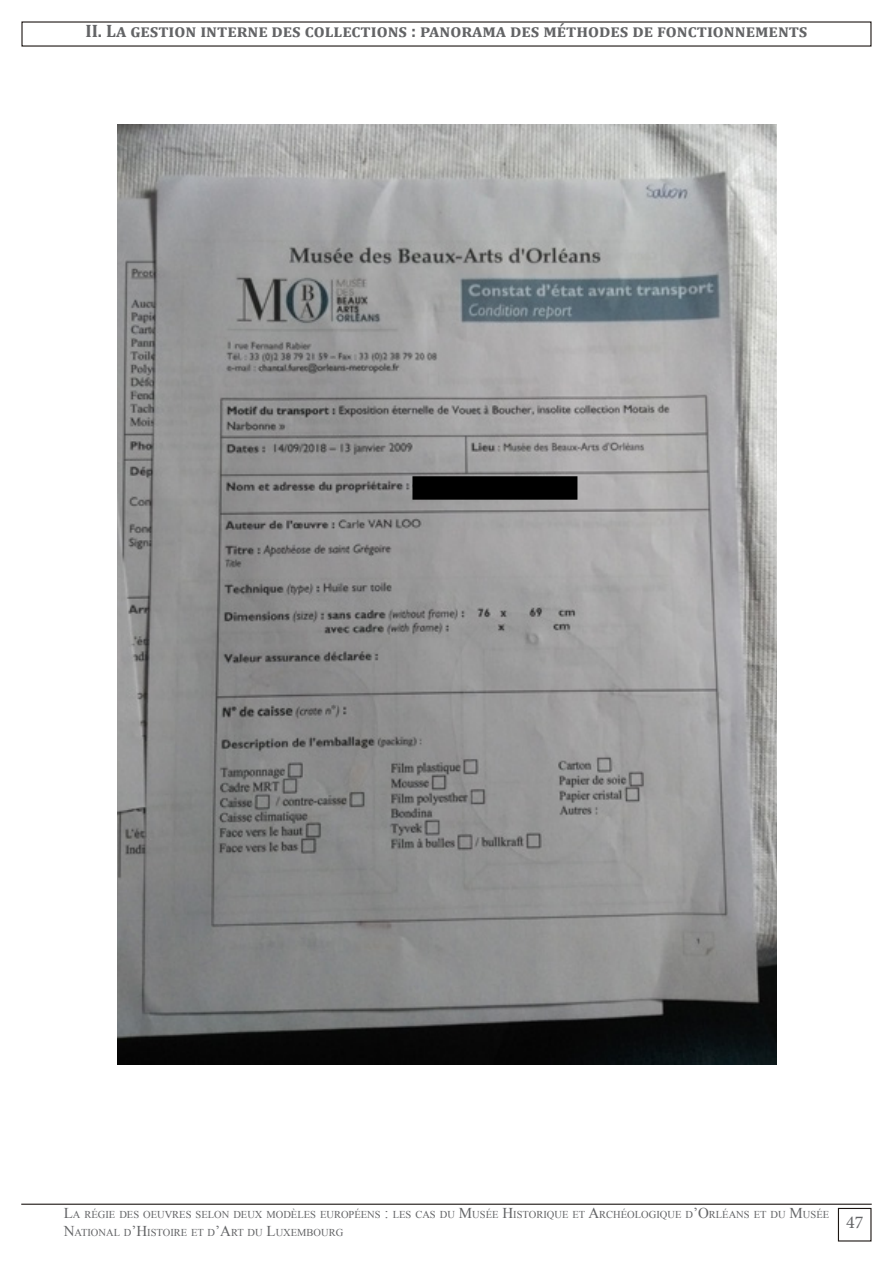
<style>
.page{position:relative;width:893px;height:1263px;background:#fff}
.page>*{position:absolute;margin:0;border:0;box-sizing:border-box;transform-origin:0 0}
.t1{font:700 18px "Cambria";color:#636466}
.t2{font:18px "Minion Pro";color:#636466}
.t3{font:10.5px/18px "Times New Roman";color:#636466}
.s1{font-size:15px}
</style>
<div class="page">
<hr style="left:21px;top:1203px;width:851px;height:2px;background:#1d1714">
<div style="left:838px;top:1208px;width:33px;height:33px;border:1px solid #1d1714"></div>
<img style="left:118px;top:124px;width:659px;height:941px">
<div style="left:413px;top:477px;width:164px;height:22px;background:#000"></div>
<div style="left:412px;top:476px;width:165px;height:24px;border:2px solid #000"></div>
<h1 class="t1" style="left:85px;top:18px;width:724px">II. La gestion interne des collections : panorama des méthodes de fonctionnements</h1>
<p class="t3" style="left:64px;top:1205px;width:767px"><span class="s1">L</span>A RÉGIE DES OEUVRES SELON DEUX MODÈLES EUROPÉENS <span class="s1">:</span> LES CAS DU <span class="s1">M</span>USÉE <span class="s1">H</span>ISTORIQUE ET <span class="s1">A</span>RCHÉOLOGIQUE D<span class="s1">’O</span>RLÉANS ET DU <span class="s1">M</span>USÉE<br><span class="s1">N</span>ATIONAL D<span class="s1">’H</span>ISTOIRE ET D<span class="s1">’A</span>RT DU <span class="s1">L</span>UXEMBOURG</p>
<h1 class="t2" style="left:846px;top:1210px;width:19px">47</h1>
</div>
